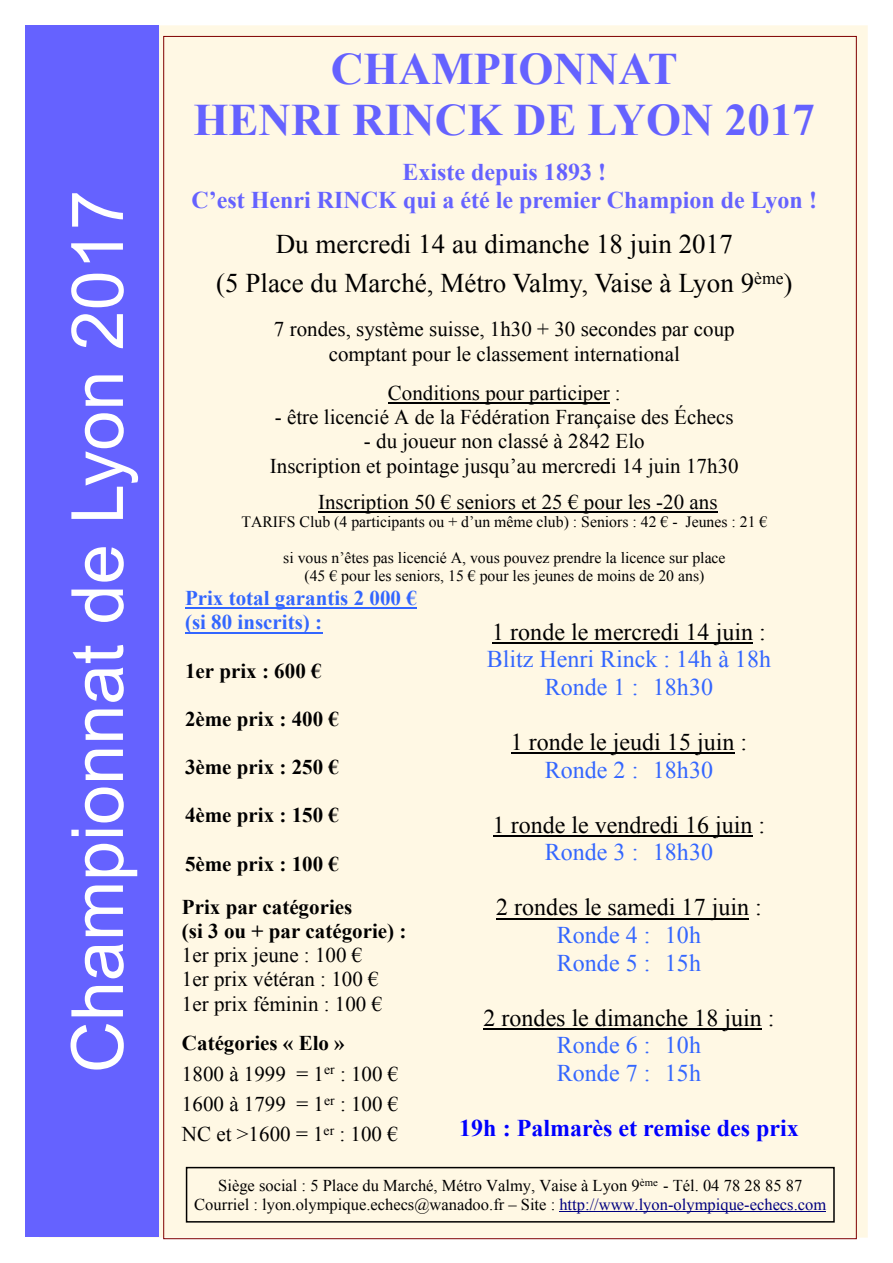
<style>
.page{position:relative;width:893px;height:1263px;background:#fff}
.page>*{position:absolute;margin:0;border:0;box-sizing:border-box;transform-origin:0 0}
.t1{font:72px "Arial";color:#fff}
.t2{font:700 45px/51.8px "Times New Roman";color:#6562ff;text-align:center}
.t3{font:27px/39px "Times New Roman";color:#000;text-align:center}
.t4{font:24px "Times New Roman";color:#000}
.t5{font:24px/27.6px "Times New Roman";color:#36f}
.t6{font:700 24px/27.6px "Times New Roman";color:#6562ff;text-align:center}
.t7{font:700 24px "Times New Roman";color:#00f}
.t8{font:21px/24.2px "Times New Roman";color:#000;text-align:center}
.t9{font:700 21px/43.3px "Times New Roman";color:#000}
.t10{font:700 21px/24.2px "Times New Roman";color:#36f}
.t11{font:16.5px/18.9px "Times New Roman";color:#000;text-align:center}
.t12{font:15.75px/18.1px "Times New Roman";color:#000;text-align:center}
.s1{font-weight:700}
.s2{color:#000080}
</style>
<div class="page">
<div style="left:40px;top:25px;width:828px;height:1213px;background:#fff8e4"></div>
<div style="left:26px;top:26px;width:133px;height:1211px;background:#6562ff"></div>
<hr style="left:388px;top:402px;width:222px;height:1px;background:#000">
<hr style="left:318px;top:511px;width:399px;height:1px;background:#000">
<hr style="left:559px;top:1211px;width:267px;height:1px;background:#000080">
<div style="left:186px;top:1167px;width:649px;height:55px;border:2px solid #000"></div>
<hr style="left:492px;top:642px;width:261px;height:1px;background:#000">
<hr style="left:511px;top:752px;width:223px;height:2px;background:#000">
<hr style="left:493px;top:835px;width:259px;height:1px;background:#000">
<hr style="left:496px;top:918px;width:253px;height:1px;background:#000">
<hr style="left:483px;top:1028px;width:279px;height:1px;background:#000">
<hr style="left:185px;top:607px;width:232px;height:2px;background:#36f">
<hr style="left:185px;top:631px;width:137px;height:2px;background:#36f">
<h1 class="t1" style="left:71px;top:1073px;width:885px;rotate:-90deg">Championnat de Lyon 2017</h1>
<h2 class="t2" style="left:193px;top:47px;width:623px">CHAMPIONNAT<br>HENRI RINCK DE LYON 2017</h2>
<p class="t6" style="left:192px;top:161px;width:627px">Existe depuis 1893 !<br>C’est Henri RINCK qui a été le premier Champion de Lyon !</p>
<p class="t3" style="left:216px;top:227px;width:578px">Du mercredi 14 au dimanche 18 juin 2017<br>(5 Place du Marché, Métro Valmy, Vaise à Lyon 9<sup>ème</sup>)</p>
<p class="t8" style="left:274px;top:319px;width:462px">7 rondes, système suisse, 1h30 + 30 secondes par coup comptant pour le classement international</p>
<p class="t8" style="left:388px;top:383px;width:234px">Conditions pour participer :</p>
<p class="t8" style="left:275px;top:407px;width:460px">- être licencié A de la Fédération Française des Échecs</p>
<p class="t8" style="left:270px;top:431px;width:470px">- du joueur non classé à 2842 Elo<br>Inscription et pointage jusqu’au mercredi 14 juin 17h30</p>
<p class="t8" style="left:318px;top:492px;width:401px">Inscription 50 € seniors et 25 € pour les -20 ans</p>
<p class="t12" style="left:241px;top:514px;width:528px">TARIFS Club (4 participants ou + d’un même club) : Seniors : 42 € - Jeunes : 21 €</p>
<p class="t12" style="left:283px;top:550px;width:444px">si vous n’êtes pas licencié A, vous pouvez prendre la licence sur place (45 € pour les seniors, 15 € pour les jeunes de moins de 20 ans)</p>
<p class="t10" style="left:185px;top:588px;width:233px">Prix total garantis 2 000 € (si 80 inscrits) :</p>
<p class="t9" style="left:185px;top:651px;width:138px">1er prix : 600 €</p>
<p class="t9" style="left:185px;top:699px;width:156px">2ème prix : 400 €</p>
<p class="t9" style="left:185px;top:747px;width:156px">3ème prix : 250 €</p>
<p class="t9" style="left:185px;top:796px;width:156px">4ème prix : 150 €</p>
<p class="t9" style="left:182px;top:844px;width:172px">5ème prix : 100 €<br>Prix par catégories</p>
<p class="t9" style="left:182px;top:911px;width:226px">(si 3 ou + par catégorie) :</p>
<p class="t8" style="left:182px;top:945px;width:202px;text-align:left">1er prix jeune : 100 €<br>1er prix vétéran : 100 €<br>1er prix féminin : 100 €</p>
<p class="t8" style="left:182px;top:1030px;width:218px;line-height:30.3px;text-align:left"><span class="s1">Catégories « Elo »<br></span>1800 à 1999 = 1<sup>er</sup> : 100 €<br>1600 à 1799 = 1<sup>er</sup> : 100 €<br>NC et &gt;1600 = 1<sup>er</sup> : 100 €</p>
<p class="t4" style="left:492px;top:623px;width:275px">1 ronde le mercredi 14 juin :</p>
<p class="t5" style="left:487px;top:648px;width:286px;text-align:center">Blitz Henri Rinck : 14h à 18h<br>Ronde 1 : 18h30</p>
<p class="t4" style="left:511px;top:733px;width:238px">1 ronde le jeudi 15 juin :</p>
<p class="t5" style="left:545px;top:758px;width:170px">Ronde 2 : 18h30</p>
<p class="t4" style="left:493px;top:816px;width:274px">1 ronde le vendredi 16 juin :</p>
<p class="t5" style="left:545px;top:841px;width:170px">Ronde 3 : 18h30</p>
<p class="t4" style="left:496px;top:899px;width:267px">2 rondes le samedi 17 juin :</p>
<p class="t5" style="left:557px;top:923px;width:146px">Ronde 4 : 10h<br>Ronde 5 : 15h</p>
<p class="t4" style="left:483px;top:1009px;width:292px">2 rondes le dimanche 18 juin :</p>
<p class="t5" style="left:557px;top:1034px;width:146px">Ronde 6 : 10h<br>Ronde 7 : 15h</p>
<p class="t7" style="left:459px;top:1120px;width:341px">19h : Palmarès et remise des prix</p>
<p class="t11" style="left:194px;top:1177px;width:633px">Siège social : 5 Place du Marché, Métro Valmy, Vaise à Lyon 9<sup>ème</sup> - Tél. 04 78 28 85 87<br>Courriel : lyon.olympique.echecs@wanadoo.fr – Site : <span class="s2">http://www.lyon-olympique-echecs.com</span></p>
</div>
